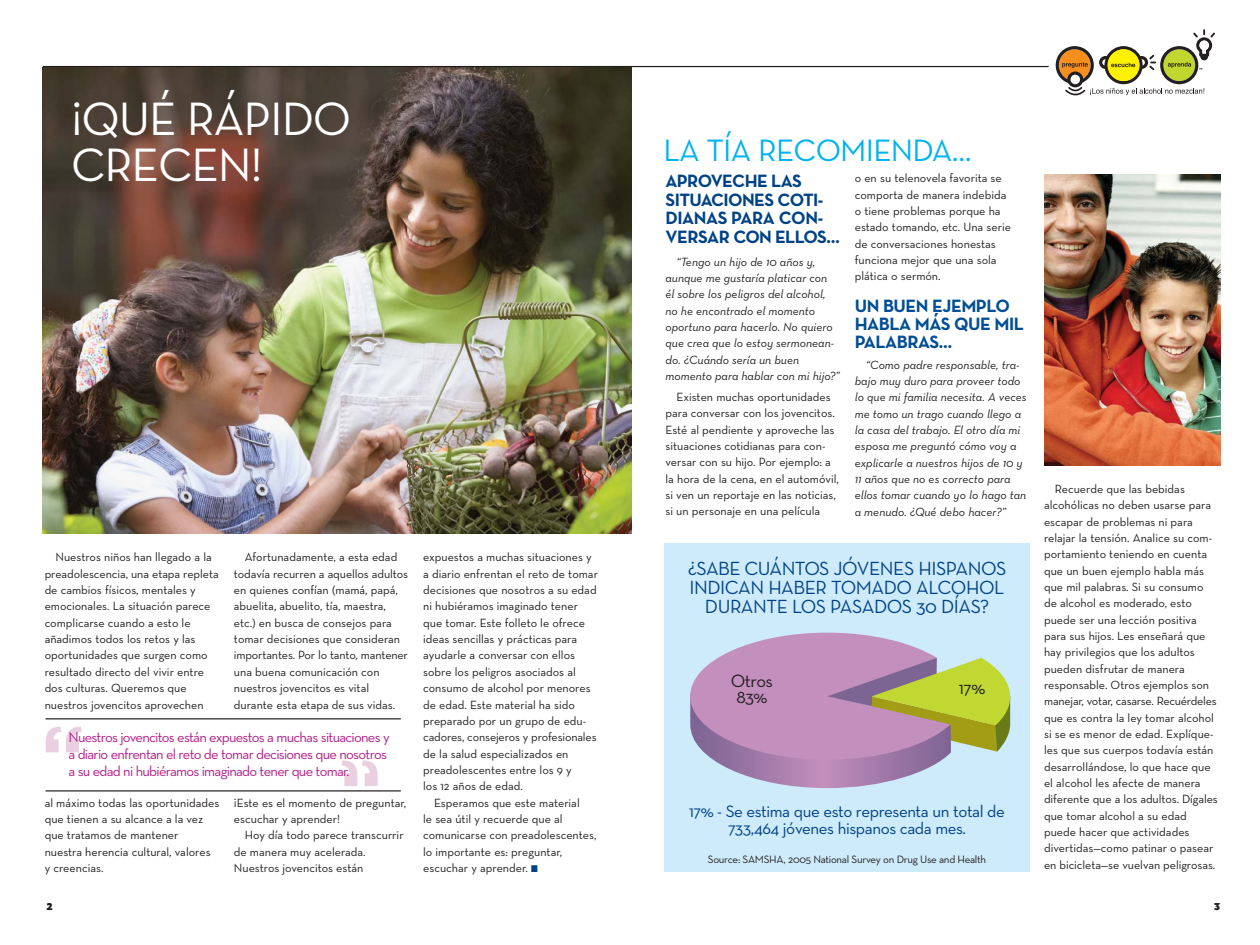
<style>
.page{position:relative;width:1260px;height:945px;background:#fff}
.page>*{position:absolute;margin:0;border:0;box-sizing:border-box;transform-origin:0 0}
.t1{font:700 79.88px "Gotham";color:#e9cfe0}
.t2{font:47.62px/46px "Neutra Text";letter-spacing:-.025em;color:#fff}
.t3{font:31.5px "Neutra Text";letter-spacing:-.025em;color:#00b2ee}
.t4{font:19.38px/19.4px "Neutra Text";letter-spacing:-.025em;color:#004286;text-align:center}
.t5{font:700 18.12px/18.8px "Neutra Text";letter-spacing:-.03em;color:#004286}
.t6{font:700 18.12px/18.1px "Neutra Text";letter-spacing:-.025em;color:#004e94}
.t7{font:18.12px "Neutra Text";letter-spacing:-.025em;color:#231f20}
.t8{font:17px/17px "Neutra Text";letter-spacing:-.025em;color:#004286;text-align:center}
.t9{font:14.5px/17px "Neutra Text";letter-spacing:-.05em;color:#b31e87}
.t10{font:12.12px/16.4px "Neutra Text";color:#231f20}
.t11{font:italic 12.12px/16.4px "Neutra Text";color:#231f20}
.t12{font:10.88px "Neutra Text";letter-spacing:-.025em;color:#231f20}
.t13{font:10.88px "Bug Bites";color:#231f20}
.s1{color:#004286}
</style>
<div class="page">
<img style="left:43px;top:67px;width:588px;height:467px">
<hr style="left:45px;top:718px;width:356px;height:1px;background:#231f20">
<hr style="left:45px;top:790px;width:356px;height:2px;background:#231f20">
<svg style="left:1056px;top:29px;width:159px;height:67px"></svg>
<hr style="left:43px;top:66px;width:1006px;height:1px;background:#231f20">
<div style="left:664px;top:544px;width:366px;height:328px;background:#ceebfb"></div>
<svg style="left:690px;top:633px;width:320px;height:155px"></svg>
<img style="left:1044px;top:174px;width:176px;height:291px">
<h2 class="t2" style="left:71px;top:95px;width:282px">¡QUÉ RÁPIDO<br>CRECEN!</h2>
<p class="t10" style="left:45px;top:549px;width:176px;text-indent:11px">Nuestros niños han llegado a la preadolescencia, una etapa repleta de cambios físicos, mentales y emocionales. La situación parece complicarse cuando a esto le añadimos todos los retos y las oportunidades que surgen como resultado directo del vivir entre dos culturas. Queremos que nuestros jovencitos aprovechen</p>
<p class="t10" style="left:234px;top:549px;width:176px;text-indent:11px">Afortunadamente, a esta edad todavía recurren a aquellos adultos en quienes confían (mamá, papá, abuelita, abuelito, tía, maestra, etc.) en busca de consejos para tomar decisiones que consideran importantes. Por lo tanto, mantener una buena comunicación con nuestros jovencitos es vital durante esta etapa de sus vidas.</p>
<h1 class="t1" style="left:41px;top:709px;width:45px">“</h1>
<p class="t9" style="left:69px;top:728px;width:323px">Nuestros jovencitos están expuestos a muchas situaciones y a diario enfrentan el reto de tomar decisiones que nosotros a su edad ni hubiéramos imaginado tener que tomar.</p>
<p class="t10" style="left:45px;top:794px;width:176px">al máximo todas las oportunidades que tienen a su alcance a la vez que tratamos de mantener<br>nuestra herencia cultural, valores<br>y creencias.</p>
<p class="t13" style="left:47px;top:901px;width:7px">2</p>
<p class="t10" style="left:234px;top:794px;width:174px">¡Este es el momento de preguntar, escuchar y aprender!</p>
<p class="t10" style="left:234px;top:827px;width:171px;text-indent:11px">Hoy día todo parece transcurrir de manera muy acelerada.<br>Nuestros jovencitos están</p>
<p class="t10" style="left:423px;top:549px;width:170px">expuestos a muchas situaciones y</p>
<p class="t10" style="left:423px;top:565px;width:176px">a diario enfrentan el reto de tomar</p>
<p class="t10" style="left:423px;top:582px;width:175px">decisiones que nosotros a su edad</p>
<p class="t10" style="left:423px;top:598px;width:156px">ni hubiéramos imaginado tener</p>
<p class="t10" style="left:423px;top:614px;width:163px">que tomar. Este folleto le ofrece</p>
<p class="t10" style="left:423px;top:631px;width:155px">ideas sencillas y prácticas para</p>
<p class="t10" style="left:423px;top:647px;width:153px">ayudarle a conversar con ellos</p>
<p class="t10" style="left:423px;top:663px;width:154px">sobre los peligros asociados al</p>
<p class="t10" style="left:423px;top:680px;width:169px">consumo de alcohol por menores</p>
<p class="t10" style="left:423px;top:696px;width:153px">de edad. Este material ha sido</p>
<p class="t10" style="left:423px;top:712px;width:165px">preparado por un grupo de edu-</p>
<p class="t10" style="left:423px;top:729px;width:175px">cadores, consejeros y profesionales</p>
<p class="t10" style="left:423px;top:745px;width:147px">de la salud especializados en</p>
<p class="t10" style="left:423px;top:761px;width:150px">preadolescentes entre los 9 y</p>
<p class="t10" style="left:423px;top:778px;width:101px">los 12 años de edad.</p>
<p class="t10" style="left:434px;top:794px;width:147px">Esperamos que este material</p>
<p class="t10" style="left:423px;top:810px;width:141px">le sea útil y recuerde que al</p>
<p class="t10" style="left:423px;top:827px;width:175px">comunicarse con preadolescentes,</p>
<p class="t10" style="left:423px;top:843px;width:140px">lo importante es: preguntar,</p>
<p class="t10" style="left:423px;top:859px;width:116px">escuchar y aprender. <span class="s1">■</span></p>
<h3 class="t3" style="left:664px;top:131px;width:309px">LA TÍA RECOMIENDA…</h3>
<h3 class="t5" style="left:666px;top:171px;width:176px">APROVECHE LAS<br>SITUACIONES COTI-<br>DIANAS PARA CON-<br>VERSAR CON ELLOS…</h3>
<p class="t11" style="left:666px;top:253px;width:176px;text-indent:11px">“Tengo un hijo de 10 años y, aunque me gustaría platicar con<br>él sobre los peligros del alcohol, no he encontrado el momento oportuno para hacerlo. No quiero que crea que lo estoy sermonean&shy;do. ¿Cuándo sería un buen momento para hablar con mi hijo?”</p>
<p class="t10" style="left:666px;top:388px;width:175px;text-indent:11px">Existen muchas oportunidades para conversar con los jovencitos.<br>Esté al pendiente y aproveche las situaciones cotidianas para con&shy;versar con su hijo. Por ejemplo: a la hora de la cena, en el automóvil, si ven un reportaje en las noticias, si un personaje en una película</p>
<p class="t10" style="left:855px;top:170px;width:158px">o en su telenovela favorita se comporta de manera indebida o tiene problemas porque ha estado tomando, etc. Una serie de conversaciones honestas funciona mejor que una sola plática o sermón.</p>
<h3 class="t6" style="left:855px;top:296px;width:171px">UN BUEN EJEMPLO<br>HABLA MÁS QUE MIL<br>PALABRAS…</h3>
<p class="t11" style="left:855px;top:356px;width:174px;text-indent:11px">“Como padre responsable, tra&shy;bajo muy duro para proveer todo lo que mi familia necesita. A veces me tomo un trago cuando llego a la casa del trabajo. El otro día mi esposa me preguntó cómo voy a explicarle a nuestros hijos de 10 y<br>11 años que no es correcto para ellos tomar cuando yo lo hago tan a menudo. ¿Qué debo hacer?”</p>
<h3 class="t4" style="left:688px;top:558px;width:320px">¿SABE CUÁNTOS JÓVENES HISPANOS<br>INDICAN HABER TOMADO ALCOHOL<br>DURANTE LOS PASADOS 30 DÍAS?</h3>
<h3 class="t7" style="left:731px;top:670px;width:44px">Otros</h3>
<h3 class="t7" style="left:737px;top:686px;width:32px">83%</h3>
<h3 class="t7" style="left:959px;top:677px;width:28px">17%</h3>
<h3 class="t8" style="left:689px;top:802px;width:317px">17% - Se estima que esto representa un total de<br>733,464 jóvenes hispanos cada mes.</h3>
<p class="t12" style="left:708px;top:853px;width:280px">Source: SAMSHA, 2005 National Survey on Drug Use and Health</p>
<p class="t10" style="left:1044px;top:480px;width:175px;text-indent:11px">Recuerde que las bebidas alcohólicas no deben usarse para escapar de problemas ni para relajar la tensión. Analice su com&shy;portamiento teniendo en cuenta que un buen ejemplo habla más que mil palabras. Si su consumo de alcohol es moderado, esto puede ser una lección positiva para sus hijos. Les enseñará que hay privilegios que los adultos pueden disfrutar de manera responsable. Otros ejemplos son manejar, votar, casarse. Recuérdeles que es contra la ley tomar alcohol si se es menor de edad. Explíque - les que sus cuerpos todavía están desarrollándose, lo que hace que el alcohol les afecte de manera diferente que a los adultos. Dígales que tomar alcohol a su edad puede hacer que actividades divertidas—como patinar o pasear en bicicleta—se vuelvan peligrosas.</p>
<p class="t13" style="left:1214px;top:901px;width:8px">3</p>
</div>
